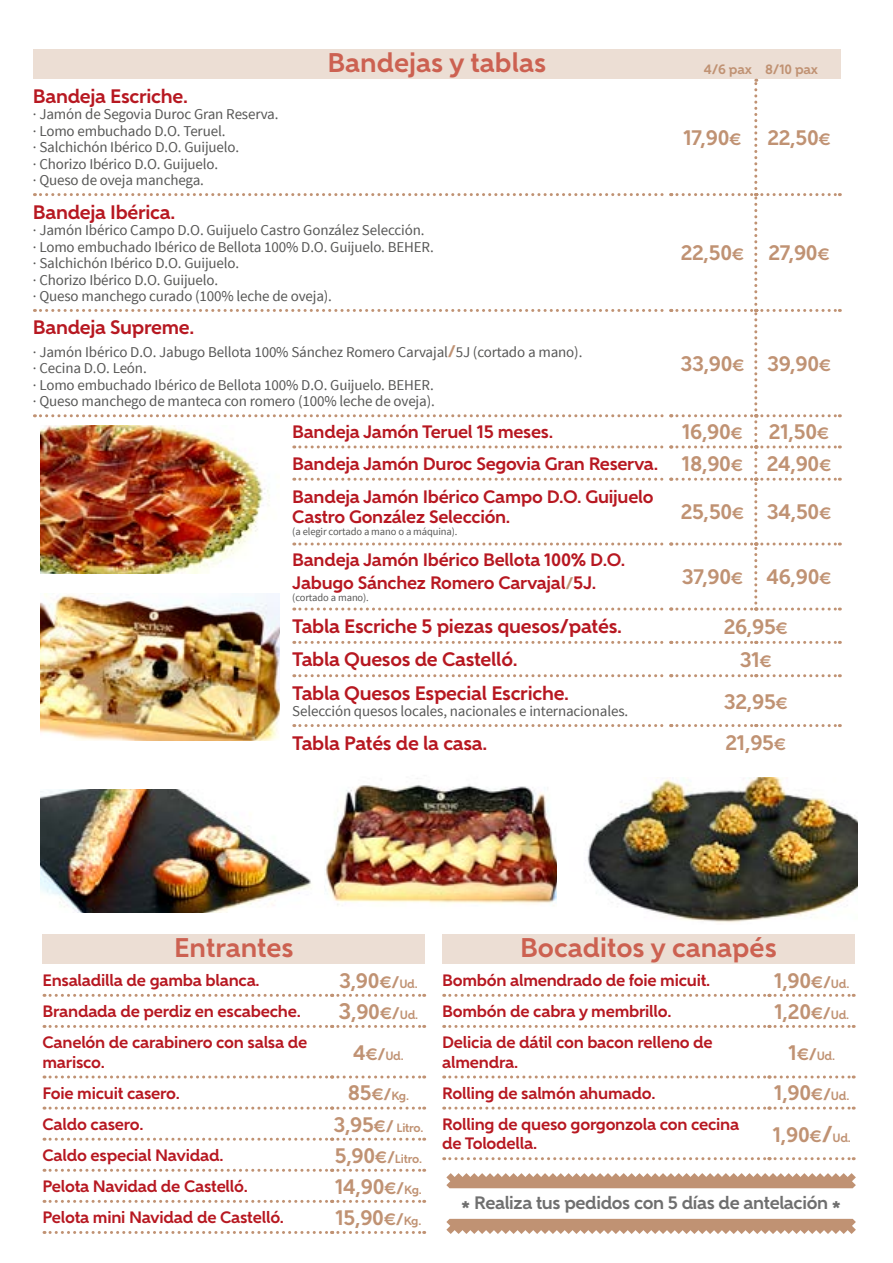
<style>
.page{position:relative;width:893px;height:1263px;background:#fff}
.page>*{position:absolute;margin:0;border:0;box-sizing:border-box;transform-origin:0 0}
.t1{font:700 27px "Gentleman 800";color:#cc6151}
.t2{font:700 21px "Gentleman 800";letter-spacing:-.015em;color:#c09273}
.t3{font:700 19.5px "Gentleman 800";letter-spacing:-.015em;color:#b71821}
.t4{font:700 18px/33.3px "Gentleman 800";letter-spacing:-.015em;color:#b71821}
.t5{font:700 18px "Gentleman 800";letter-spacing:-.02em;color:#6f6f6f}
.t6{font:700 16.5px/19.5px "Gentleman 800";letter-spacing:-.015em;color:#b71821}
.t7{font:15px/16.5px "Source Sans Pro";letter-spacing:-.01em;color:#575756}
.t8{font:700 13.5px "Gentleman 800";letter-spacing:-.015em;color:#c09273}
.t9{font:700 12px "Gentleman 800";letter-spacing:-.015em;color:#c09273}
.t10{font:10.5px "Source Sans Pro";letter-spacing:-.01em;color:#575756}
.s1{font-size:16.5px}
.s2{font-family:"Gentleman 800";font-weight:700;font-size:16.5px;color:#c09273}
.s3{font-size:21px;color:#c09273}
.s4{font-size:16.5px;color:#c09273}
.s5{font-size:12px}
.s6{font-size:22.5px}
.s7{font-size:21px}
</style>
<div class="page">
<div style="left:442px;top:934px;width:413px;height:30px;background:#ecded4"></div>
<svg style="left:444px;top:994px;width:410px;height:3px"></svg>
<svg style="left:444px;top:1025px;width:410px;height:3px"></svg>
<svg style="left:444px;top:1075px;width:410px;height:3px"></svg>
<svg style="left:444px;top:1106px;width:410px;height:3px"></svg>
<svg style="left:444px;top:1157px;width:410px;height:3px"></svg>
<div style="left:43px;top:934px;width:382px;height:30px;background:#ecded4"></div>
<svg style="left:44px;top:994px;width:381px;height:3px"></svg>
<svg style="left:44px;top:1025px;width:381px;height:3px"></svg>
<svg style="left:44px;top:1075px;width:381px;height:3px"></svg>
<svg style="left:44px;top:1106px;width:381px;height:3px"></svg>
<svg style="left:44px;top:1138px;width:381px;height:3px"></svg>
<svg style="left:44px;top:1169px;width:381px;height:3px"></svg>
<svg style="left:44px;top:1200px;width:381px;height:3px"></svg>
<svg style="left:44px;top:1231px;width:381px;height:3px"></svg>
<div style="left:33px;top:49px;width:808px;height:30px;background:#ecded4"></div>
<img style="left:40px;top:610px;width:240px;height:131px">
<img style="left:324px;top:778px;width:233px;height:128px">
<svg style="left:446px;top:1173px;width:410px;height:15px;background:#c8a187"></svg>
<svg style="left:446px;top:1219px;width:410px;height:15px;background:#c8a085"></svg>
<img style="left:40px;top:790px;width:271px;height:123px">
<img style="left:587px;top:778px;width:270px;height:145px">
<svg style="left:294px;top:641px;width:546px;height:3px"></svg>
<svg style="left:34px;top:79px;width:806px;height:531px"></svg>
<svg style="left:294px;top:674px;width:546px;height:3px"></svg>
<svg style="left:294px;top:724px;width:546px;height:3px"></svg>
<h3 class="t3" style="left:33px;top:84px;width:157px">Bandeja Escriche.</h3>
<p class="t7" style="left:33px;top:106px;width:247px">· Jamón de Segovia Duroc Gran Reserva. · Lomo embuchado D.O. Teruel.<br>· Salchichón Ibérico D.O. Guijuelo.<br>· Chorizo Ibérico D.O. Guijuelo.<br>· Queso de oveja manchega.</p>
<h1 class="t1" style="left:328px;top:46px;width:220px">Bandejas y tablas</h1>
<h3 class="t3" style="left:33px;top:200px;width:144px">Bandeja Ibérica.</h3>
<p class="t7" style="left:33px;top:222px;width:402px">· Jamón Ibérico Campo D.O. Guijuelo Castro González Selección.<br>· Lomo embuchado Ibérico de Bellota 100% D.O. Guijuelo. BEHER. · Salchichón Ibérico D.O. Guijuelo.<br>· Chorizo Ibérico D.O. Guijuelo.<br>· Queso manchego curado (100% leche de oveja).</p>
<p class="t8" style="left:704px;top:61px;width:116px">4/6 pax 8/10 pax</p>
<h2 class="t2" style="left:683px;top:124px;width:149px">17,90<span class="s1">€</span> 22,50<span class="s1">€</span></h2>
<h2 class="t2" style="left:681px;top:240px;width:150px">22,50<span class="s1">€</span> 27,90<span class="s1">€</span></h2>
<h3 class="t3" style="left:33px;top:316px;width:163px">Bandeja Supreme.</h3>
<p class="t7" style="left:33px;top:344px;width:551px">· Jamón Ibérico D.O. Jabugo Bellota 100% Sánchez Romero Carvajal<span class="s2">/</span>5J (cortado a mano). · Cecina D.O. León.<br>· Lomo embuchado Ibérico de Bellota 100% D.O. Guijuelo. BEHER.<br>· Queso manchego de manteca con romero (100% leche de oveja).</p>
<h2 class="t2" style="left:680px;top:351px;width:152px">33,90<span class="s1">€</span> 39,90<span class="s1">€</span></h2>
<p class="t4" style="left:292px;top:415px;width:262px">Bandeja Jamón Teruel 15 meses.</p>
<h2 class="t2" style="left:682px;top:419px;width:149px">16,90<span class="s1">€</span> 21,50<span class="s1">€</span></h2>
<p class="t4" style="left:292px;top:447px;width:541px">Bandeja Jamón Duroc Segovia Gran Reserva. <span class="s3">18,90</span><span class="s4">€</span> <span class="s3">24,90</span><span class="s4">€<br></span>Bandeja Jamón Ibérico Campo D.O. Guijuelo</p>
<p class="t4" style="left:292px;top:500px;width:220px">Castro González Selección.</p>
<p class="t10" style="left:292px;top:525px;width:167px">(a elegir cortado a mano o a máquina).</p>
<h2 class="t2" style="left:681px;top:499px;width:152px">25,50<span class="s1">€</span> 34,50<span class="s1">€</span></h2>
<p class="t4" style="left:292px;top:548px;width:334px;line-height:22.5px">Bandeja Jamón Ibérico Bellota 100% D.O.<br>Jabugo Sánchez Romero Carvajal<span class="s4">/</span>5J.</p>
<p class="t10" style="left:292px;top:590px;width:78px">(cortado a mano).</p>
<h2 class="t2" style="left:682px;top:564px;width:151px">37,90<span class="s1">€</span> 46,90<span class="s1">€</span></h2>
<h3 class="t3" style="left:292px;top:614px;width:331px">Tabla Escriche 5 piezas quesos/patés.</h3>
<h2 class="t2" style="left:724px;top:613px;width:66px">26,95<span class="s1">€</span></h2>
<h3 class="t3" style="left:292px;top:648px;width:227px">Tabla Quesos de Castelló.</h3>
<h2 class="t2" style="left:740px;top:647px;width:34px">31<span class="s1">€</span></h2>
<h3 class="t3" style="left:292px;top:681px;width:278px">Tabla Quesos Especial Escriche.</h3>
<p class="t7" style="left:292px;top:703px;width:337px">Selección quesos locales, nacionales e internacionales.</p>
<h2 class="t2" style="left:724px;top:688px;width:66px">32,95<span class="s1">€</span></h2>
<h3 class="t3" style="left:292px;top:731px;width:197px">Tabla Patés de la casa.</h3>
<h2 class="t2" style="left:725px;top:730px;width:62px">21,95<span class="s1">€</span></h2>
<h1 class="t1" style="left:174px;top:931px;width:121px">Entrantes</h1>
<p class="t6" style="left:43px;top:970px;width:219px">Ensaladilla de gamba blanca.</p>
<h2 class="t2" style="left:339px;top:967px;width:80px">3,90<span class="s1">€/</span><span class="s5">Ud.</span></h2>
<p class="t6" style="left:43px;top:1001px;width:260px">Brandada de perdiz en escabeche.</p>
<h2 class="t2" style="left:339px;top:999px;width:81px"><span class="s6">3</span>,90<span class="s1">€/</span><span class="s5">Ud.</span></h2>
<p class="t6" style="left:43px;top:1032px;width:266px">Canelón de carabinero con salsa de marisco.</p>
<p class="t9" style="left:353px;top:1048px;width:52px"><span class="s7">4</span><span class="s1">€/</span>Ud.</p>
<p class="t6" style="left:43px;top:1083px;width:139px">Foie micuit casero.</p>
<p class="t9" style="left:348px;top:1089px;width:63px"><span class="s7">85</span><span class="s1">€/</span>Kg.</p>
<p class="t6" style="left:43px;top:1114px;width:102px">Caldo casero.</p>
<p class="t9" style="left:333px;top:1120px;width:92px"><span class="s7">3,95</span><span class="s1">€/</span> Litro.</p>
<p class="t6" style="left:43px;top:1145px;width:183px">Caldo especial Navidad.</p>
<p class="t9" style="left:335px;top:1151px;width:89px"><span class="s7">5,90</span><span class="s1">€/</span>Litro.</p>
<p class="t6" style="left:43px;top:1176px;width:207px">Pelota Navidad de Castelló.</p>
<h2 class="t2" style="left:335px;top:1173px;width:88px">14,90<span class="s1">€/</span><span class="s5">Kg.</span></h2>
<p class="t6" style="left:43px;top:1207px;width:243px">Pelota mini Navidad de Castelló.</p>
<h2 class="t2" style="left:335px;top:1205px;width:87px">15,90<span class="s1">€/</span><span class="s5">Kg.</span></h2>
<h1 class="t1" style="left:520px;top:931px;width:258px">Bocaditos y canapés</h1>
<p class="t6" style="left:442px;top:970px;width:270px">Bombón almendrado de foie micuit.</p>
<h2 class="t2" style="left:774px;top:967px;width:77px">1,90<span class="s1">€/</span><span class="s5">Ud.</span></h2>
<p class="t6" style="left:442px;top:1001px;width:231px">Bombón de cabra y membrillo.</p>
<h2 class="t2" style="left:774px;top:999px;width:76px">1,20<span class="s1">€/</span><span class="s5">Ud.</span></h2>
<p class="t6" style="left:442px;top:1032px;width:272px">Delicia de dátil con bacon relleno de almendra.</p>
<p class="t9" style="left:788px;top:1048px;width:48px"><span class="s7">1</span><span class="s1">€/</span>Ud.</p>
<p class="t6" style="left:442px;top:1083px;width:215px">Rolling de salmón ahumado.</p>
<h2 class="t2" style="left:774px;top:1080px;width:77px">1,90<span class="s1">€/</span><span class="s5">Ud.</span></h2>
<p class="t6" style="left:442px;top:1114px;width:299px">Rolling de queso gorgonzola con cecina de Tolodella.</p>
<h2 class="t2" style="left:773px;top:1122px;width:80px">1,90<span class="s1">€</span><span class="s6">/</span><span class="s5">Ud.</span></h2>
<p class="t5" style="left:461px;top:1192px;width:381px">* Realiza tus pedidos con 5 días de antelación *</p>
</div>
